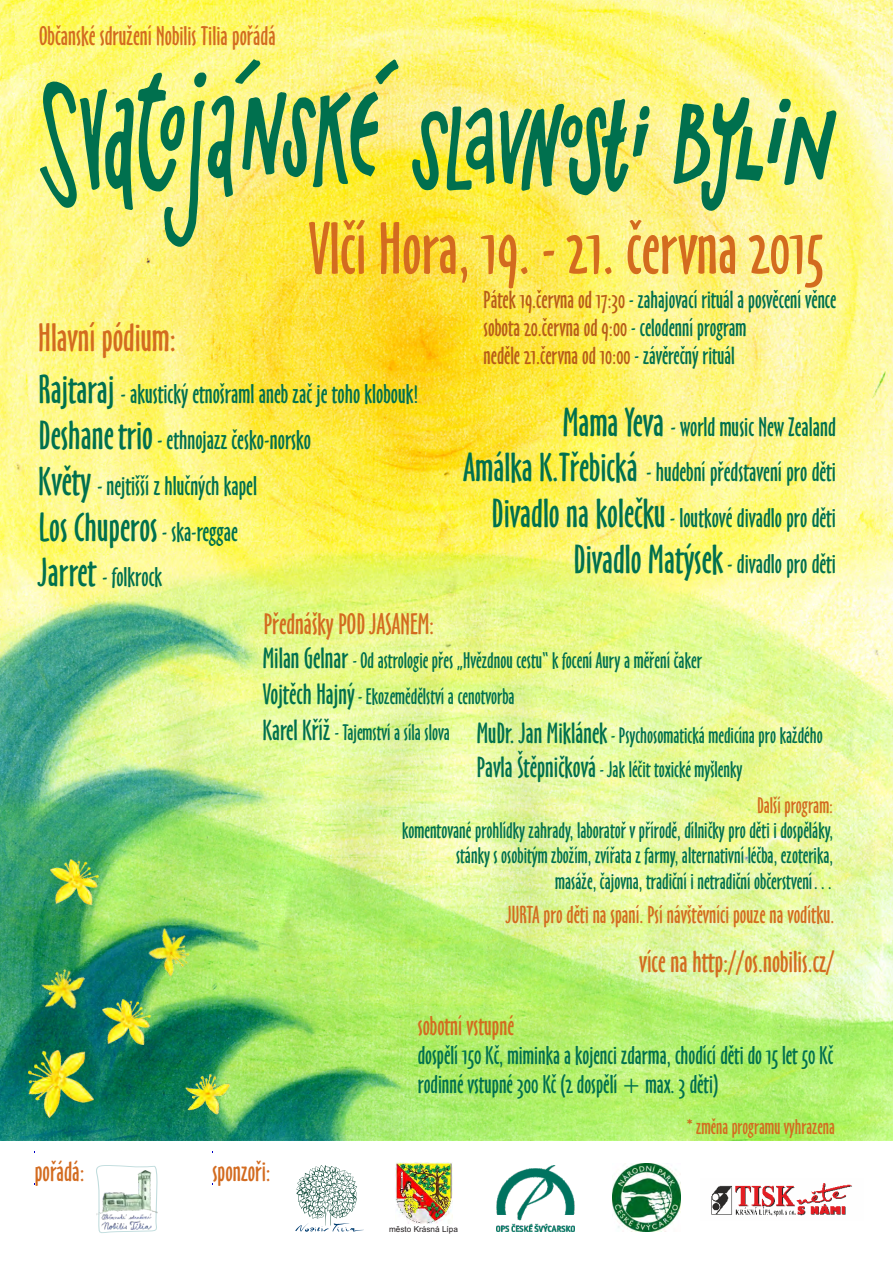
<style>
.page{position:relative;width:893px;height:1263px;background:#fff}
.page>*{position:absolute;margin:0;border:0;box-sizing:border-box;transform-origin:0 0}
.t1{font:67.5px "Bitstream Oz Handicraft AT";color:#d36b1f}
.t2{font:37.5px "Bitstream Oz Handicraft AT";color:#00704e}
.t3{font:36.75px "Bitstream Oz Handicraft AT";color:#d36b1f}
.t4{font:28.05px "Bitstream Oz Handicraft AT";color:#d36b1f}
.t5{font:27.6px "Bitstream Oz Handicraft AT";color:#d36b1f}
.t6{font:25.8px "Bitstream Oz Handicraft AT";color:#d36b1f}
.t7{font:25.05px/45.8px "Bitstream Oz Handicraft AT";color:#00704e}
.t8{font:25.05px "Bitstream Oz Handicraft AT";color:#d36b1f}
.t9{font:23.85px/29.1px "Bitstream Oz Handicraft AT";color:#00704e}
.t10{font:22.95px/28px "Bitstream Oz Handicraft AT";color:#00704e}
.t11{font:22.8px "Bitstream Oz Handicraft AT";color:#d36b1f}
.t12{font:20.85px/25.5px "Bitstream Oz Handicraft AT";color:#00704e}
.t13{font:20.85px "Bitstream Oz Handicraft AT";color:#d36b1f}
.t14{font:19.8px "Bitstream Oz Handicraft AT";color:#d36b1f}
.t15{font:8.25px "Arial";color:#231f20}
.s1{color:#b85b18}
.s2{color:#b75c18}
.s3{font-size:37.5px}
.s4{font-size:25.05px}
.s5{font-size:27.15px}
</style>
<div class="page">
<img style="left:0;top:0;width:893px;height:1140px">
<svg style="left:40px;top:59px;width:359px;height:189px;background:#c2d366"></svg>
<svg style="left:673px;top:97px;width:164px;height:114px;background:#aaca76"></svg>
<svg style="left:412px;top:98px;width:239px;height:98px;background:#9bbe66"></svg>
<img style="left:183px;top:1067px;width:53px;height:59px">
<img style="left:102px;top:999px;width:48px;height:45px">
<img style="left:29px;top:1050px;width:64px;height:68px">
<img style="left:28px;top:955px;width:67px;height:70px">
<img style="left:50px;top:859px;width:48px;height:46px">
<img style="left:133px;top:913px;width:76px;height:75px">
<svg style="left:295px;top:1165px;width:69px;height:67px"></svg>
<img style="left:396px;top:1163px;width:57px;height:61px">
<img style="left:496px;top:1165px;width:78px;height:66px">
<img style="left:612px;top:1164px;width:68px;height:68px">
<svg style="left:96px;top:1165px;width:61px;height:68px"></svg>
<img style="left:97px;top:1170px;width:61px;height:59px">
<img style="left:711px;top:1183px;width:141px;height:34px">
<p class="t8" style="left:39px;top:26px;width:238px">Obèanské sdružení Nobilis Tilia pořádá</p>
<h3 class="t3" style="left:38px;top:323px;width:140px">Hlavní pódium:</h3>
<h1 class="t1" style="left:309px;top:222px;width:516px">Vlèí Hora, 19. - 21. èervna 2015</h1>
<p class="t10" style="left:484px;top:288px;width:354px"><span class="s1">Pátek 19.června od 17:30</span> - zahajovací rituál a posvěcení věnce <span class="s2">sobota 20.června od 9:00</span> - celodenní program<br><span class="s2">nedìle 21.června od 10:00</span> - závěrečný rituál</p>
<p class="t7" style="left:39px;top:374px;width:382px"><span class="s3">Rajtaraj</span> - akustický etnošraml aneb zač je toho klobouk!<br><span class="s3">Deshanetrio</span> - ethnojazz česko-norsko<br><span class="s3">Květy</span> - nejtišší z hlučných kapel</p>
<h2 class="t2" style="left:39px;top:512px;width:201px">Los Chuperos <span class="s4">- ska-reggae</span></h2>
<p class="t7" style="left:39px;top:557px;width:125px"><span class="s3">Jarret</span> - folkrock</p>
<h3 class="t5" style="left:264px;top:613px;width:172px">Přednášky POD JASANEM:</h3>
<p class="t7" style="left:463px;top:406px;width:374px;text-align:right"><span class="s3">Mama Yeva</span> - world music New Zealand<br><span class="s3">Amálka K.Třebická</span> - hudební představení pro děti <span class="s3">Divadlo na kolečku</span> - loutkové divadlo pro děti <span class="s3">Divadlo Matýsek</span> - divadlo pro děti</p>
<p class="t12" style="left:263px;top:644px;width:441px;line-height:36px"><span class="s5">Milan Gelnar</span> - Od astrologie přes „Hvězdnou cestu“ k focení Aury a měření čaker<br><span class="s5">Vojtěch Hajný</span> - Ekozemědělství a cenotvorba</p>
<p class="t12" style="left:477px;top:721px;width:348px;line-height:34px;text-indent:-214px"><sup>Karel</sup> <sup>Kříž</sup> - Tajemství a síla slova <span class="s5">MuDr. Jan Miklánek</span> - Psychosomatická medicína pro každého<br><span class="s5">Pavla Štěpničková</span> - Jak léčit toxické myšlenky</p>
<p class="t13" style="left:757px;top:797px;width:78px">Další program:</p>
<p class="t12" style="left:402px;top:820px;width:433px;text-align:right">komentované prohlídky zahrady, laboratoř v přírodě, dílničky pro děti i dospěláky, stánky s osobitým zbožím, zvířata z farmy, alternativní léčba, ezoterika,<br>masáže, čajovna, tradiční i netradiční občerstvení…</p>
<p class="t11" style="left:506px;top:906px;width:330px">JURTA pro děti na spaní. Psí návštěvníci pouze na vodítku.</p>
<h3 class="t4" style="left:639px;top:951px;width:197px">více na http://os.nobilis.cz/</h3>
<p class="t8" style="left:418px;top:1015px;width:98px">sobotní vstupné</p>
<p class="t9" style="left:418px;top:1043px;width:417px">dospělí 150 Kč, miminka a kojenci zdarma, chodící děti do 15 let 50 Kč rodinné vstupné 300 Kč (2 dospělí + max. 3 děti)</p>
<p class="t6" style="left:35px;top:1161px;width:51px">pořádá:</p>
<p class="t6" style="left:212px;top:1161px;width:60px">sponzoři:</p>
<p class="t15" style="left:389px;top:1226px;width:70px">město Krásná Lípa</p>
<p class="t14" style="left:687px;top:1118px;width:150px">* zmìna programu vyhrazena</p>
</div>
